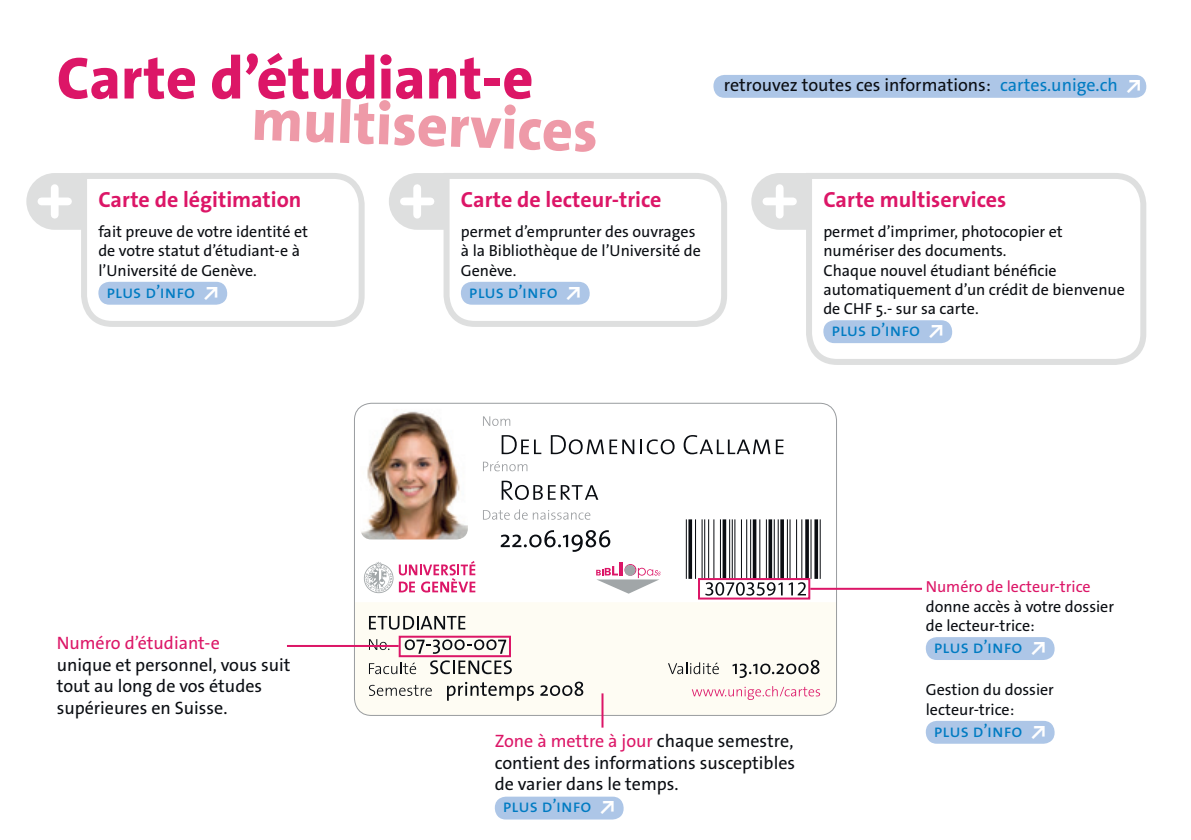
<style>
.page{position:relative;width:1191px;height:840px;background:#fff}
.page>*{position:absolute;margin:0;border:0;box-sizing:border-box;transform-origin:0 0}
.t1{font:800 60px "The Sans Os F";color:#dc1667}
.t2{font:800 60px "The Sans Os F";color:#ee9aa8}
.t3{font:700 22px "The Sans Os F";color:#dc1667}
.t4{font:18px/21.6px "The Sans Os F";color:#0a0d12}
.t5{font:18px "The Sans Os F";color:#007bc2}
.t6{font:18px "The Sans Os F";color:#dc1667}
.t7{font:16px/19.2px "The Sans Os F";color:#0a0d12}
.t8{font:16px "The Sans Os F";color:#dc1667}
.s1{font-weight:800;color:#fff}
.s2{color:#007bc2}
.s3{color:#0a0d12}
</style>
<div class="page">
<div style="left:354px;top:603px;width:482px;height:112px;background:#fefcf3"></div>
<svg style="left:483px;top:416px;width:27px;height:9px"></svg>
<svg style="left:483px;top:461px;width:44px;height:10px"></svg>
<svg style="left:483px;top:509px;width:107px;height:10px"></svg>
<svg style="left:692px;top:685px;width:128px;height:14px"></svg>
<svg style="left:364px;top:561px;width:29px;height:31px"></svg>
<svg style="left:399px;top:561px;width:76px;height:31px"></svg>
<svg style="left:501px;top:480px;width:54px;height:19px"></svg>
<svg style="left:501px;top:435px;width:40px;height:19px"></svg>
<svg style="left:551px;top:435px;width:83px;height:19px"></svg>
<svg style="left:640px;top:439px;width:34px;height:15px"></svg>
<svg style="left:561px;top:485px;width:37px;height:14px"></svg>
<svg style="left:683px;top:435px;width:87px;height:19px"></svg>
<svg style="left:776px;top:439px;width:7px;height:15px"></svg>
<svg style="left:596px;top:562px;width:64px;height:31px"></svg>
<img style="left:361px;top:411px;width:107px;height:128px">
<svg style="left:369px;top:615px;width:96px;height:14px"></svg>
<svg style="left:369px;top:638px;width:20px;height:11px"></svg>
<svg style="left:405px;top:639px;width:101px;height:14px"></svg>
<svg style="left:369px;top:662px;width:47px;height:11px"></svg>
<svg style="left:430px;top:660px;width:82px;height:13px"></svg>
<svg style="left:668px;top:662px;width:51px;height:11px"></svg>
<svg style="left:732px;top:659px;width:87px;height:18px"></svg>
<svg style="left:369px;top:684px;width:63px;height:11px"></svg>
<svg style="left:447px;top:681px;width:87px;height:19px"></svg>
<svg style="left:540px;top:681px;width:43px;height:14px"></svg>
<svg style="left:501px;top:530px;width:109px;height:21px"></svg>
<svg style="left:686px;top:519px;width:136px;height:79px"></svg>
<div style="left:925px;top:636px;width:129px;height:23px;background:#adc6e7;border-radius:11px"></div>
<div style="left:925px;top:720px;width:129px;height:23px;background:#adc6e7;border-radius:11px"></div>
<div style="left:495px;top:796px;width:128px;height:23px;background:#adc6e7;border-radius:11px"></div>
<hr style="left:601px;top:693px;width:2px;height:34px;background:#dc1667">
<hr style="left:287px;top:644px;width:112px;height:2px;background:#dc1667">
<svg style="left:81px;top:173px;width:284px;height:154px"></svg>
<svg style="left:26px;top:173px;width:57px;height:57px"></svg>
<div style="left:41px;top:197px;width:27px;height:8px;background:#fff"></div>
<div style="left:51px;top:188px;width:8px;height:26px;background:#fff"></div>
<svg style="left:443px;top:173px;width:284px;height:154px"></svg>
<svg style="left:389px;top:173px;width:56px;height:57px"></svg>
<div style="left:404px;top:197px;width:26px;height:8px;background:#fff"></div>
<div style="left:413px;top:188px;width:8px;height:26px;background:#fff"></div>
<svg style="left:806px;top:173px;width:341px;height:192px"></svg>
<svg style="left:751px;top:173px;width:57px;height:57px"></svg>
<div style="left:766px;top:197px;width:27px;height:8px;background:#fff"></div>
<div style="left:776px;top:188px;width:7px;height:26px;background:#fff"></div>
<div style="left:399px;top:635px;width:112px;height:21px;border:2px solid #dc1667"></div>
<hr style="left:810px;top:587px;width:112px;height:2px;background:#dc1667">
<div style="left:698px;top:577px;width:112px;height:22px;border:2px solid #dc1667"></div>
<div style="left:713px;top:75px;width:433px;height:23px;background:#adc6e7;border-radius:11px"></div>
<h1 class="t1" style="left:57px;top:40px;width:478px">Carte d’étudiant-e</h1>
<h1 class="t2" style="left:253px;top:81px;width:348px;rotate:2deg">multiservices</h1>
<h2 class="t3" style="left:98px;top:185px;width:204px">Carte de légitimation</h2>
<p class="t7" style="left:98px;top:222px;width:211px">fait preuve de votre identité et de votre statut d’étudiant-e à l’Université de Genève.</p>
<p class="t5" style="left:106px;top:280px;width:114px">plus d’info <span class="s1">↗</span></p>
<h2 class="t3" style="left:461px;top:185px;width:202px">Carte de lecteur-trice</h2>
<p class="t7" style="left:461px;top:222px;width:241px">permet d’emprunter des ouvrages à la Bibliothèque de l’Université de<br>Genève.</p>
<p class="t5" style="left:469px;top:280px;width:114px">plus d’info <span class="s1">↗</span></p>
<p class="t4" style="left:724px;top:74px;width:419px">retrouvez toutes ces informations: <span class="s2">cartes.unige.ch</span> <span class="s1">↗</span></p>
<h2 class="t3" style="left:823px;top:185px;width:185px">Carte multiservices</h2>
<p class="t7" style="left:823px;top:222px;width:303px">permet d’imprimer, photocopier et numériser des documents.<br>Chaque nouvel étudiant bénéficie automatiquement d’un crédit de bienvenue de CHF 5.- sur sa carte.</p>
<p class="t5" style="left:831px;top:318px;width:114px">plus d’info <span class="s1">↗</span></p>
<p class="t6" style="left:57px;top:631px;width:165px">Numéro d’étudiant-e</p>
<p class="t4" style="left:57px;top:653px;width:235px">unique et personnel, vous suit tout au long de vos études supérieures en Suisse.</p>
<p class="t6" style="left:495px;top:729px;width:300px">Zone à mettre à jour <span class="s3">chaque semestre,</span></p>
<p class="t4" style="left:495px;top:751px;width:302px">contient des informations susceptibles</p>
<p class="t4" style="left:495px;top:773px;width:185px">de varier dans le temps.</p>
<p class="t5" style="left:503px;top:794px;width:114px">plus d’info <span class="s1">↗</span></p>
<p class="t8" style="left:925px;top:576px;width:166px">Numéro de lecteur‑trice</p>
<p class="t7" style="left:925px;top:596px;width:190px">donne accès à votre dossier de lecteur-trice:</p>
<p class="t5" style="left:934px;top:634px;width:114px">plus d’info <span class="s1">↗</span></p>
<p class="t7" style="left:925px;top:680px;width:130px">Gestion du dossier lecteur-trice:</p>
<p class="t5" style="left:934px;top:718px;width:114px">plus d’info <span class="s1">↗</span></p>
</div>
